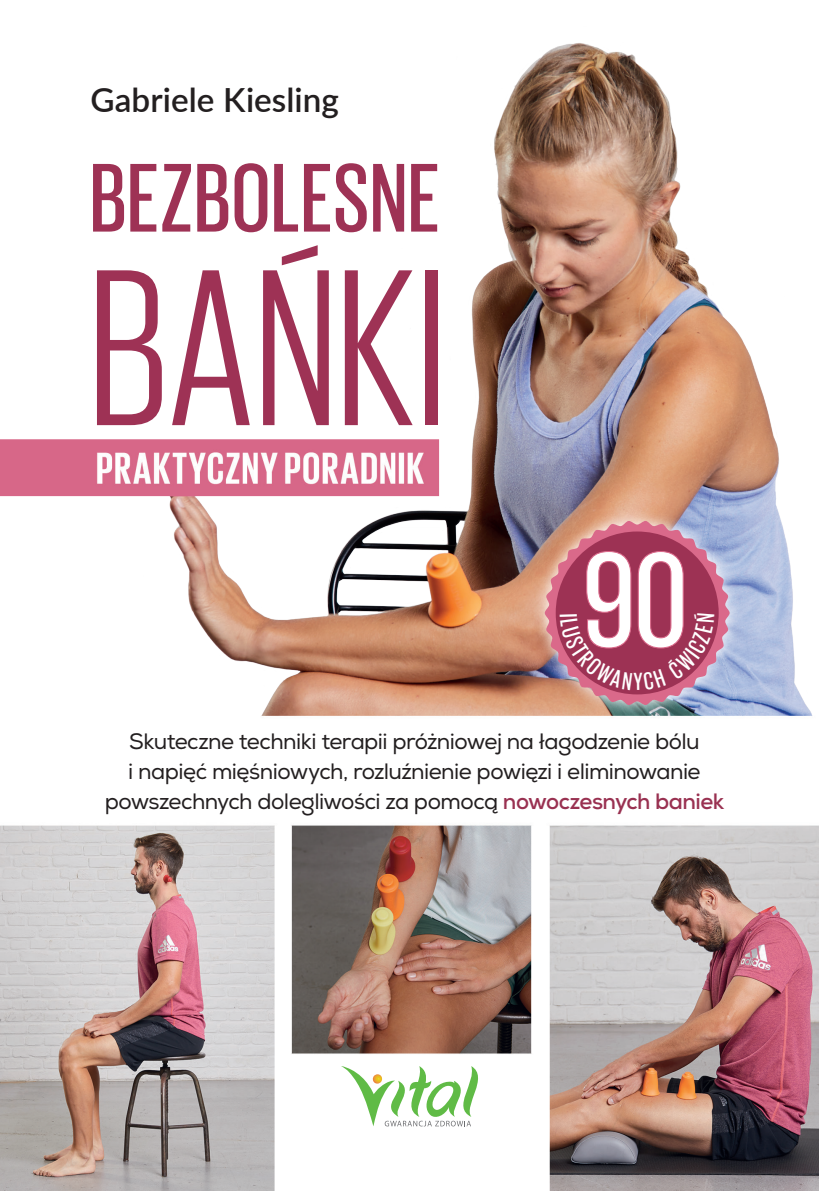
<style>
.page{position:relative;width:819px;height:1191px;background:#fff}
.page>*{position:absolute;margin:0;border:0;box-sizing:border-box;transform-origin:0 0}
.t1{font:228.2px "Giorgio Sans";letter-spacing:.015em;color:#9e3255}
.t2{font:500 139.3px "Giorgio Sans";color:#fff}
.t3{font:500 99.75px "Giorgio Sans";letter-spacing:.015em;color:#9e3255}
.t4{font:600 33.25px "Lato";letter-spacing:.005em;color:#231f20}
.t5{font:22.22px/29.8px "Nexa";letter-spacing:-.025em;color:#231f20;text-align:center}
.s1{font-weight:700;color:#993151}
</style>
<div class="page">
<img style="left:1px;top:43px;width:818px;height:1148px">
<svg style="left:341px;top:1066px;width:138px;height:60px"></svg>
<svg style="left:531px;top:507px;width:212px;height:211px;background:#b1a3a7"></svg>
<svg style="left:544px;top:521px;width:185px;height:184px;background:#ad5873"></svg>
<h3 class="t4" style="left:90px;top:76px;width:250px">Gabriele Kiesling</h3>
<h3 class="t3" style="left:90px;top:149px;width:350px">BEZBOLESNE</h3>
<h1 class="t1" style="left:90px;top:237px;width:356px">bańki</h1>
<h2 class="t2" style="left:583px;top:531px;width:105px">90</h2>
<p class="t5" style="left:105px;top:727px;width:621px">Skuteczne techniki terapii próżniowej na łagodzenie bólu<br>i napięć mięśniowych, rozluźnienie powięzi i eliminowanie powszechnych dolegliwości za pomocą <span class="s1">nowoczesnych baniek</span></p>
</div>
